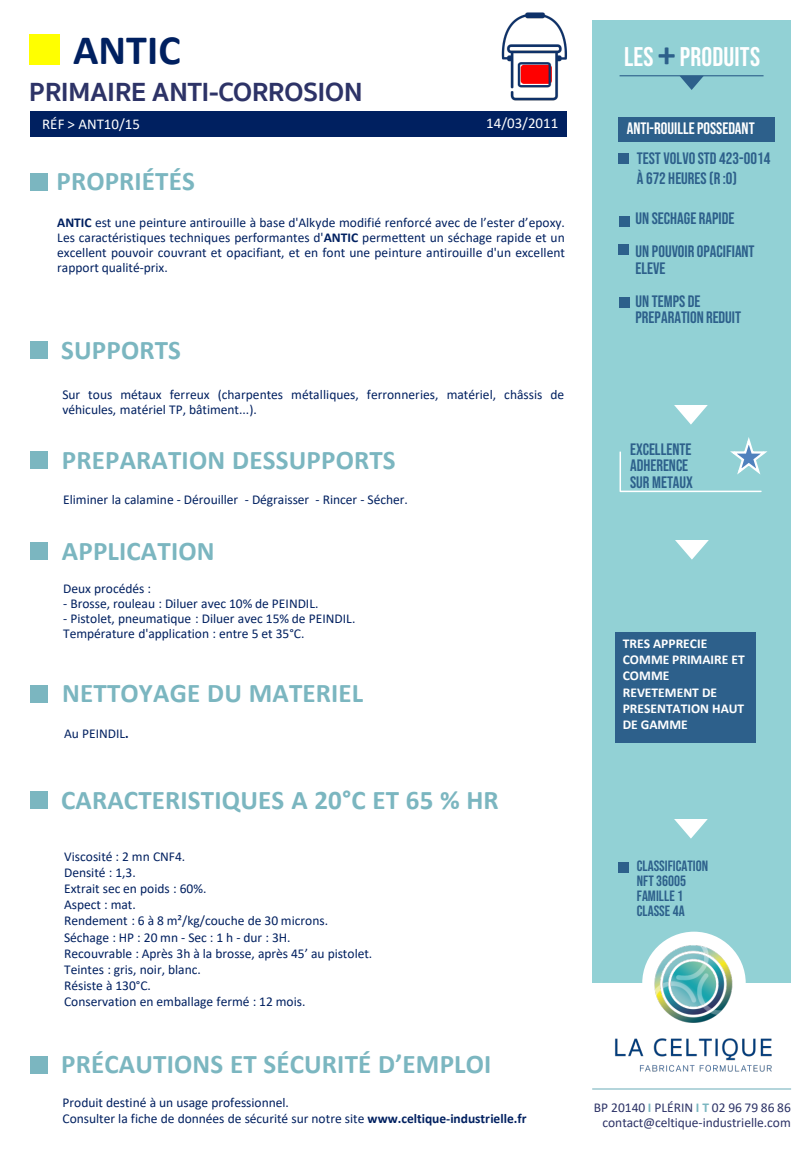
<style>
.page{position:relative;width:810px;height:1170px;background:#fff}
.page>*{position:absolute;margin:0;border:0;box-sizing:border-box;transform-origin:0 0}
.t1{font:700 42px "Calibri";letter-spacing:.005em;color:#002060}
.t2{font:700 27px "Calibri";letter-spacing:.005em;color:#7bb6c0}
.t3{font:700 27px "Sukhumvit Set";color:#2d3367}
.t4{font:27px "Bebas Neue";letter-spacing:.005em;color:#fff}
.t5{font:16.5px/16.5px "Bebas Neue";color:#2d608b}
.t6{font:16.5px "Bebas Neue";color:#fff}
.t7{font:15px "Bebas Neue";color:#2d608b}
.t8{font:15px "Calibri";color:#fff}
.t9{font:13.5px/15px "Calibri";color:#002060;text-align:justify}
.t10{font:700 13.5px/16.2px "Calibri";color:#fff}
.t11{font:13.5px/15px "Calibri";color:#2d3367;text-align:right}
.s1{font-weight:700}
.s2{font-family:"Calibri";font-weight:700;font-size:36px;color:#2d608b}
.s3{font-weight:700;color:#7bb6c0}
</style>
<div class="page">
<img style="left:501px;top:12px;width:66px;height:89px">
<div style="left:592px;top:20px;width:199px;height:963px;background:#92d1d5"></div>
<div style="left:31px;top:112px;width:536px;height:25px;background:#002060"></div>
<div style="left:30px;top:34px;width:30px;height:31px;background:#ff0"></div>
<div style="left:30px;top:173px;width:18px;height:17px;background:#7bb6c0"></div>
<div style="left:30px;top:342px;width:17px;height:17px;background:#7bb6c0"></div>
<div style="left:30px;top:686px;width:18px;height:17px;background:#7bb6c0"></div>
<div style="left:30px;top:792px;width:18px;height:17px;background:#7bb6c0"></div>
<div style="left:30px;top:1056px;width:18px;height:18px;background:#7bb6c0"></div>
<hr style="left:620px;top:75px;width:144px;height:1px;background:#2d608b">
<svg style="left:680px;top:76px;width:24px;height:14px"></svg>
<div style="left:618px;top:117px;width:157px;height:24px;background:#2d608b"></div>
<div style="left:618px;top:153px;width:11px;height:10px;background:#2d608b"></div>
<div style="left:620px;top:216px;width:10px;height:10px;background:#2d608b"></div>
<div style="left:618px;top:244px;width:11px;height:11px;background:#2d608b"></div>
<svg style="left:674px;top:405px;width:34px;height:20px"></svg>
<div style="left:615px;top:633px;width:141px;height:110px;background:#2d608b"></div>
<svg style="left:619px;top:437px;width:148px;height:56px"></svg>
<svg style="left:674px;top:819px;width:34px;height:20px"></svg>
<div style="left:618px;top:863px;width:11px;height:10px;background:#2d608b"></div>
<hr style="left:592px;top:1088px;width:199px;height:2px;background:#7bb6c0">
<img style="left:599px;top:931px;width:190px;height:158px">
<div style="left:30px;top:451px;width:18px;height:18px;background:#7bb6c0"></div>
<div style="left:30px;top:542px;width:18px;height:18px;background:#7bb6c0"></div>
<div style="left:620px;top:297px;width:10px;height:11px;background:#2d608b"></div>
<svg style="left:675px;top:540px;width:34px;height:20px"></svg>
<h1 class="t1" style="left:73px;top:20px;width:109px">ANTIC</h1>
<p class="t3" style="left:29px;top:72px;width:335px">PRIMAIRE ANTI-CORROSION</p>
<p class="t8" style="left:42px;top:114px;width:99px">RÉF &gt; ANT10/15</p>
<p class="t8" style="left:486px;top:113px;width:73px">14/03/2011</p>
<p class="t2" style="left:56px;top:162px;width:140px">PROPRIÉTÉS</p>
<p class="t9" style="left:57px;top:215px;width:509px"><span class="s1">ANTIC</span> est une peinture antirouille à base d'Alkyde modifié renforcé avec de l’ester d’epoxy.<br>Les caractéristiques techniques performantes d'<span class="s1">ANTIC</span> permettent un séchage rapide et un excellent pouvoir couvrant et opacifiant, et en font une peinture antirouille d'un excellent rapport qualité-prix.</p>
<p class="t2" style="left:61px;top:331px;width:121px">SUPPORTS</p>
<p class="t9" style="left:62px;top:386px;width:503px">Sur tous métaux ferreux (charpentes métalliques, ferronneries, matériel, châssis de véhicules, matériel TP, bâtiment...).</p>
<p class="t2" style="left:62px;top:441px;width:335px">PREPARATION DESSUPPORTS</p>
<p class="t9" style="left:63px;top:492px;width:346px">Eliminer la calamine - Dérouiller - Dégraisser - Rincer - Sécher.</p>
<p class="t2" style="left:62px;top:532px;width:154px">APPLICATION</p>
<p class="t9" style="left:63px;top:581px;width:90px">Deux procédés :</p>
<p class="t9" style="left:63px;top:596px;width:257px">- Brosse, rouleau : Diluer avec 10% de PEINDIL.</p>
<p class="t9" style="left:63px;top:611px;width:294px">- Pistolet, pneumatique : Diluer avec 15% de PEINDIL.</p>
<p class="t9" style="left:63px;top:626px;width:243px">Température d'application : entre 5 et 35°C.</p>
<p class="t2" style="left:62px;top:674px;width:303px">NETTOYAGE DU MATERIEL</p>
<p class="t9" style="left:64px;top:726px;width:66px">Au PEINDIL<span class="s1">.</span></p>
<p class="t2" style="left:61px;top:781px;width:439px">CARACTERISTIQUES A 20°C ET 65 % HR</p>
<p class="t9" style="left:64px;top:848px;width:123px">Viscosité : 2 mn CNF4.</p>
<p class="t9" style="left:64px;top:864px;width:73px">Densité : 1,3.</p>
<p class="t9" style="left:64px;top:881px;width:144px">Extrait sec en poids : 60%.</p>
<p class="t9" style="left:64px;top:897px;width:73px">Aspect : mat.</p>
<p class="t9" style="left:64px;top:913px;width:266px">Rendement : 6 à 8 m²/kg/couche de 30 microns.</p>
<p class="t9" style="left:64px;top:929px;width:228px">Séchage : HP : 20 mn - Sec : 1 h - dur : 3H.</p>
<p class="t9" style="left:64px;top:945px;width:310px">Recouvrable : Après 3h à la brosse, après 45’ au pistolet.</p>
<p class="t9" style="left:64px;top:962px;width:138px">Teintes : gris, noir, blanc.</p>
<p class="t9" style="left:64px;top:978px;width:88px">Résiste à 130°C.</p>
<p class="t9" style="left:64px;top:994px;width:243px">Conservation en emballage fermé : 12 mois.</p>
<p class="t2" style="left:61px;top:1045px;width:432px">PRÉCAUTIONS ET SÉCURITÉ D’EMPLOI</p>
<p class="t9" style="left:62px;top:1095px;width:228px">Produit destiné à un usage professionnel.</p>
<p class="t9" style="left:62px;top:1111px;width:466px">Consulter la fiche de données de sécurité sur notre site <span class="s1">www.celtique-industrielle.fr</span></p>
<p class="t4" style="left:624px;top:41px;width:138px">LES <span class="s2">+</span> PRODUITS</p>
<p class="t6" style="left:627px;top:118px;width:129px">ANTI-ROUILLE POSSEDANT</p>
<p class="t5" style="left:637px;top:148px;width:135px;line-height:19.8px">TEST VOLVO STD 423-0014<br>À 672 HEURES (R :0)</p>
<p class="t5" style="left:635px;top:210px;width:101px">UN SECHAGE RAPIDE</p>
<p class="t5" style="left:635px;top:243px;width:121px">UN POUVOIR OPACIFIANT<br>ELEVE</p>
<p class="t5" style="left:635px;top:293px;width:107px">UN TEMPS DE<br>PREPARATION REDUIT</p>
<p class="t5" style="left:630px;top:441px;width:63px">EXCELLENTE</p>
<p class="t5" style="left:630px;top:457px;width:60px">ADHERENCE</p>
<p class="t5" style="left:630px;top:473px;width:64px">SUR METAUX</p>
<p class="t10" style="left:623px;top:635px;width:124px">TRES APPRECIE<br>COMME PRIMAIRE ET<br>COMME</p>
<p class="t10" style="left:623px;top:684px;width:96px">REVETEMENT DE</p>
<p class="t10" style="left:623px;top:700px;width:123px">PRESENTATION HAUT<br>DE GAMME</p>
<p class="t7" style="left:637px;top:857px;width:73px">CLASSIFICATION</p>
<p class="t7" style="left:637px;top:872px;width:51px">NFT 36005</p>
<p class="t7" style="left:637px;top:887px;width:48px">FAMILLE 1</p>
<p class="t7" style="left:637px;top:902px;width:50px">CLASSE 4A</p>
<p class="t11" style="left:594px;top:1100px;width:198px">BP 20140 <span class="s3">I</span> PLÉRIN <span class="s3">I T</span> 02 96 79 86 86 contact@celtique-industrielle.com</p>
</div>
